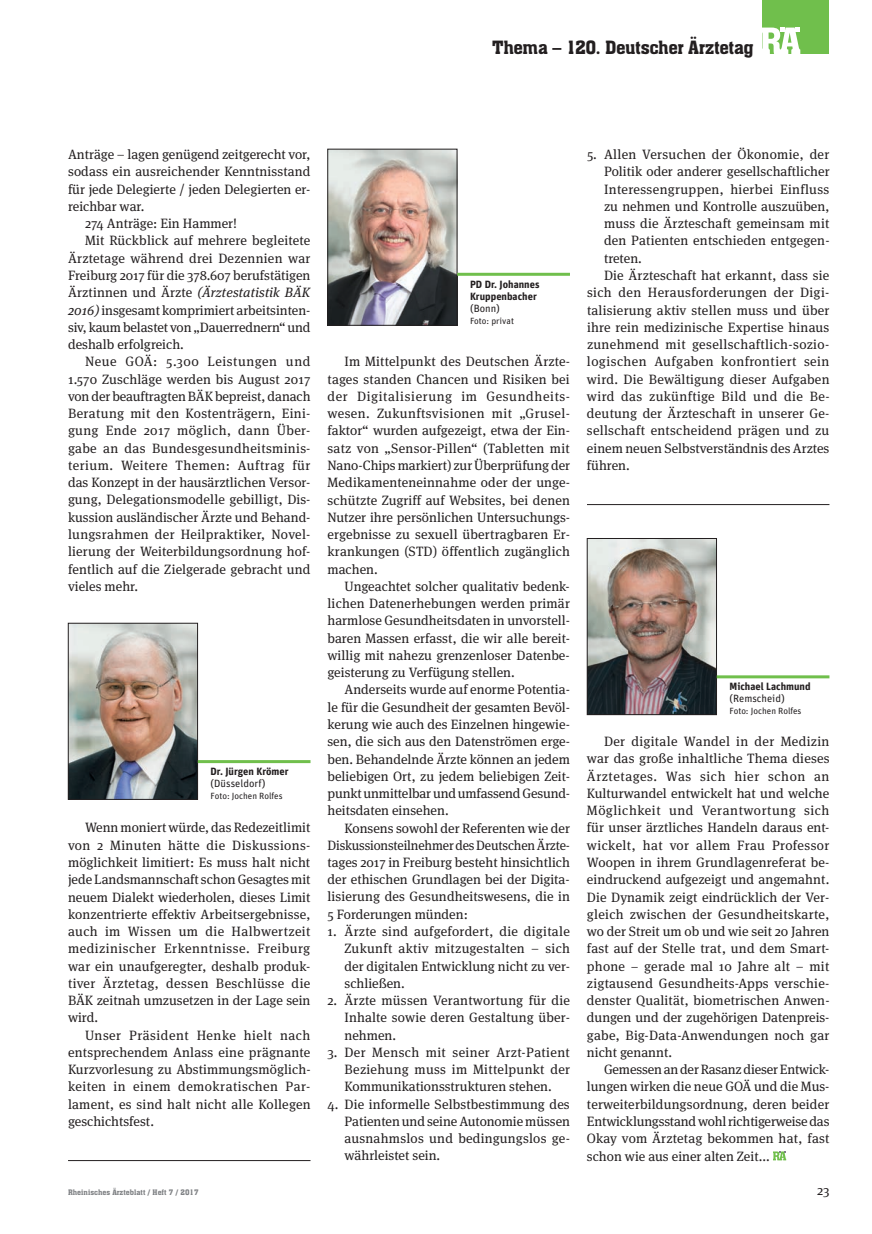
<style>
.page{position:relative;width:872px;height:1234px;background:#fff}
.page>*{position:absolute;margin:0;border:0;box-sizing:border-box;transform-origin:0 0}
.t1{font:18px "Aachen BT";letter-spacing:-.025em;color:#231f20}
.t2{font:13.5px/17.2px "Meta Serif OT";letter-spacing:.01em;color:#231f20;text-align:justify}
.t3{font:13.5px "Meta Serif OT";letter-spacing:.035em;color:#231f20}
.t4{font:13.5px "Meta Serif OT";letter-spacing:.03em;color:#231f20}
.t5{font:italic 13.5px "Meta Serif OT";letter-spacing:.015em;color:#231f20}
.t6{font:13.5px "Meta Serif OT";letter-spacing:.04em;color:#231f20}
.t7{font:700 10.5px/12.8px "Unit";color:#231f20}
.t8{font:10.5px "Unit";color:#231f20}
.t9{font:9px "Unit";color:#231f20}
.t10{font:7.5px "Aachen BT";color:#808285}
.s1{font-style:normal}
.s2{font-style:italic}
</style>
<div class="page">
<div style="left:762px;top:0;width:67px;height:54px;background:#70bf4c"></div>
<svg style="left:762px;top:28px;width:38px;height:26px"></svg>
<hr style="left:587px;top:504px;width:242px;height:1px;background:#231f20">
<svg style="left:773px;top:1151px;width:13px;height:9px"></svg>
<hr style="left:68px;top:1159px;width:242px;height:1px;background:#231f20">
<img style="left:329px;top:151px;width:126px;height:172px">
<div style="left:327px;top:149px;width:130px;height:176px;border:1px solid #231f20"></div>
<hr style="left:457px;top:273px;width:113px;height:3px;background:#70bf4c">
<img style="left:589px;top:540px;width:125px;height:172px">
<div style="left:587px;top:538px;width:129px;height:176px;border:1px solid #231f20"></div>
<hr style="left:716px;top:675px;width:113px;height:3px;background:#70bf4c">
<img style="left:70px;top:625px;width:126px;height:172px">
<div style="left:68px;top:623px;width:130px;height:176px;border:1px solid #231f20"></div>
<hr style="left:198px;top:760px;width:112px;height:3px;background:#70bf4c">
<h1 class="t1" style="left:492px;top:36px;width:263px">Thema – 120. Deutscher Ärztetag</h1>
<p class="t2" style="left:68px;top:146px;width:244px">Anträge – lagen genügend zeitgerecht vor,</p>
<p class="t2" style="left:68px;top:163px;width:244px">sodass ein ausreichender Kenntnisstand</p>
<p class="t2" style="left:68px;top:180px;width:244px">für jede Delegierte / jeden Delegierten er-</p>
<p class="t2" style="left:68px;top:197px;width:78px">reichbar war.</p>
<p class="t2" style="left:85px;top:215px;width:154px">274 Anträge: Ein Hammer!</p>
<p class="t2" style="left:85px;top:232px;width:227px">Mit Rückblick auf mehrere begleitete</p>
<p class="t2" style="left:68px;top:249px;width:244px">Ärztetage während drei Dezennien war</p>
<p class="t2" style="left:68px;top:266px;width:244px">Freiburg 2017 für die 378.607 berufstätigen</p>
<p class="t5" style="left:68px;top:284px;width:244px"><span class="s1">Ärztinnen und Ärzte</span> (Ärztestatistik BÄK</p>
<p class="t2" style="left:68px;top:301px;width:244px"><span class="s2">2016)</span> insgesamt komprimiert arbeitsinten-</p>
<p class="t2" style="left:68px;top:318px;width:244px">siv, kaum belastet von „Dauerrednern“ und</p>
<p class="t2" style="left:68px;top:335px;width:117px">deshalb erfolgreich.</p>
<p class="t6" style="left:85px;top:353px;width:227px">Neue GOÄ: 5.300 Leistungen und</p>
<p class="t2" style="left:68px;top:370px;width:244px">1.570 Zuschläge werden bis August 2017</p>
<p class="t2" style="left:68px;top:387px;width:244px">von der beauftragten BÄK bepreist, danach</p>
<p class="t2" style="left:68px;top:404px;width:242px">Beratung mit den Kostenträgern, Eini-</p>
<p class="t4" style="left:68px;top:422px;width:242px">gung Ende 2017 möglich, dann Über-</p>
<p class="t2" style="left:68px;top:439px;width:242px">gabe an das Bundesgesundheitsminis-</p>
<p class="t3" style="left:68px;top:456px;width:244px">terium. Weitere Themen: Auftrag für</p>
<p class="t2" style="left:68px;top:473px;width:244px">das Konzept in der hausärztlichen Versor-</p>
<p class="t2" style="left:68px;top:491px;width:244px">gung, Delegationsmodelle gebilligt, Dis-</p>
<p class="t2" style="left:68px;top:508px;width:244px">kussion ausländischer Ärzte und Behand-</p>
<p class="t2" style="left:68px;top:525px;width:244px">lungsrahmen der Heilpraktiker, Novel-</p>
<p class="t2" style="left:68px;top:542px;width:244px">lierung der Weiterbildungsordnung hof-</p>
<p class="t2" style="left:68px;top:560px;width:244px">fentlich auf die Zielgerade gebracht und</p>
<p class="t2" style="left:68px;top:577px;width:72px">vieles mehr.</p>
<p class="t7" style="left:210px;top:764px;width:80px">Dr. Jürgen Krömer</p>
<p class="t8" style="left:210px;top:776px;width:57px">(Düsseldorf)</p>
<p class="t9" style="left:210px;top:790px;width:74px">Foto: Jochen Rolfes</p>
<p class="t2" style="left:68px;top:818px;width:244px;text-align:left;text-indent:17px">Wenn moniert würde, das Redezeitlimit von 2 Minuten hätte die Diskussions&shy;möglichkeit limitiert: Es muss halt nicht jede Landsmannschaft schon Gesagtes mit neuem Dialekt wiederholen, dieses Limit konzentrierte effektiv Arbeitsergebnisse, auch im Wissen um die Halbwertzeit medizinischer Erkenntnisse. Freiburg war ein unaufgeregter, deshalb produk-- tiver Ärztetag, dessen Beschlüsse die BÄK zeitnah umzusetzen in der Lage sein wird.</p>
<p class="t2" style="left:68px;top:1026px;width:244px;text-indent:17px">Unser Präsident Henke hielt nach entsprechendem Anlass eine prägnante Kurzvorlesung zu Abstimmungsmöglich&shy;keiten in einem demokratischen Par&shy;lament, es sind halt nicht alle Kollegen geschichtsfest.</p>
<p class="t7" style="left:470px;top:277px;width:71px">PD Dr. Johannes<br>Kruppenbacher</p>
<p class="t8" style="left:470px;top:302px;width:31px">(Bonn)</p>
<p class="t9" style="left:470px;top:316px;width:45px">Foto: privat</p>
<p class="t2" style="left:327px;top:353px;width:244px;text-indent:17px">Im Mittelpunkt des Deutschen Ärzte&shy;tages standen Chancen und Risiken bei der Digitalisierung im Gesundheits&shy;wesen. Zukunftsvisionen mit „Grusel&shy;faktor“ wurden aufgezeigt, etwa der Ein&shy;satz von „Sensor-Pillen“ (Tabletten mit Nano-Chips markiert) zur Überprüfung der Medikamenteneinnahme oder der unge&shy;schützte Zugriff auf Websites, bei denen Nutzer ihre persönlichen Untersuchungs&shy;ergebnisse zu sexuell übertragbaren Er&shy;krankungen (STD) öffentlich zugänglich machen.</p>
<p class="t2" style="left:327px;top:577px;width:244px;text-indent:17px">Ungeachtet solcher qualitativ bedenk&shy;lichen Datenerhebungen werden primär harmlose Gesundheitsdaten in unvorstell&shy;baren Massen erfasst, die wir alle bereit&shy;willig mit nahezu grenzenloser Datenbe&shy;geisterung zu Verfügung stellen.</p>
<p class="t2" style="left:327px;top:681px;width:244px;text-indent:17px">Anderseits wurde auf enorme Potentia&shy;le für die Gesundheit der gesamten Bevöl&shy;kerung wie auch des Einzelnen hingewie&shy;sen, die sich aus den Datenströmen erge&shy;ben. Behandelnde Ärzte können an jedem beliebigen Ort, zu jedem beliebigen Zeit&shy;punkt unmittelbar und umfassend Gesund&shy;heitsdaten einsehen.</p>
<p class="t2" style="left:327px;top:819px;width:244px;text-indent:17px">Konsens sowohl der Referenten wie der Diskussionsteilnehmer des Deutschen Ärzte&shy;tages 2017 in Freiburg besteht hinsichtlich der ethischen Grundlagen bei der Digita&shy;lisierung des Gesundheitswesens, die in 5 Forderungen münden:</p>
<p class="t2" style="left:344px;top:922px;width:227px;text-indent:-17px">1. Ärzte sind aufgefordert, die digitale Zukunft aktiv mitzugestalten – sich der digitalen Entwicklung nicht zu ver&shy;schließen.</p>
<p class="t2" style="left:344px;top:991px;width:227px;text-indent:-17px">2. Ärzte müssen Verantwortung für die Inhalte sowie deren Gestaltung über&shy;nehmen.</p>
<p class="t2" style="left:344px;top:1043px;width:227px;text-indent:-17px">3. Der Mensch mit seiner Arzt-Patient Beziehung muss im Mittelpunkt der Kommunikationsstrukturen stehen.</p>
<p class="t2" style="left:344px;top:1094px;width:227px;text-indent:-17px">4. Die informelle Selbstbestimmung des Patienten und seine Autonomie müssen ausnahmslos und bedingungslos ge&shy;währleistet sein.</p>
<p class="t2" style="left:587px;top:146px;width:244px">5. Allen Versuchen der Ökonomie, der</p>
<p class="t2" style="left:604px;top:163px;width:227px">Politik oder anderer gesellschaftlicher</p>
<p class="t2" style="left:604px;top:180px;width:227px">Interessengruppen, hierbei Einfluss</p>
<p class="t2" style="left:604px;top:197px;width:227px">zu nehmen und Kontrolle auszuüben,</p>
<p class="t2" style="left:604px;top:215px;width:227px">muss die Ärzteschaft gemeinsam mit</p>
<p class="t2" style="left:604px;top:232px;width:225px">den Patienten entschieden entgegen-</p>
<p class="t2" style="left:604px;top:249px;width:39px">treten.</p>
<p class="t2" style="left:604px;top:266px;width:227px">Die Ärzteschaft hat erkannt, dass sie</p>
<p class="t2" style="left:587px;top:284px;width:244px">sich den Herausforderungen der Digi-</p>
<p class="t2" style="left:587px;top:301px;width:244px">talisierung aktiv stellen muss und über</p>
<p class="t2" style="left:587px;top:318px;width:244px">ihre rein medizinische Expertise hinaus</p>
<p class="t2" style="left:587px;top:335px;width:242px">zunehmend mit gesellschaftlich-sozio-</p>
<p class="t3" style="left:587px;top:353px;width:244px">logischen Aufgaben konfrontiert sein</p>
<p class="t2" style="left:587px;top:370px;width:244px">wird. Die Bewältigung dieser Aufgaben</p>
<p class="t4" style="left:587px;top:387px;width:243px">wird das zukünftige Bild und die Be-</p>
<p class="t2" style="left:587px;top:404px;width:242px">deutung der Ärzteschaft in unserer Ge-</p>
<p class="t2" style="left:587px;top:422px;width:244px">sellschaft entscheidend prägen und zu</p>
<p class="t2" style="left:587px;top:439px;width:244px">einem neuen Selbstverständnis des Arztes</p>
<p class="t2" style="left:587px;top:456px;width:44px">führen.</p>
<p class="t7" style="left:729px;top:680px;width:83px">Michael Lachmund</p>
<p class="t8" style="left:729px;top:692px;width:57px">(Remscheid)</p>
<p class="t9" style="left:729px;top:705px;width:74px">Foto: Jochen Rolfes</p>
<p class="t2" style="left:587px;top:732px;width:244px;text-indent:17px">Der digitale Wandel in der Medizin war das große inhaltliche Thema dieses Ärztetages. Was sich hier schon an Kulturwandel entwickelt hat und welche Möglichkeit und Verantwortung sich für unser ärztliches Handeln daraus ent&shy;wickelt, hat vor allem Frau Professor Woopen in ihrem Grundlagenreferat be&shy;eindruckend aufgezeigt und angemahnt.<br>Die Dynamik zeigt eindrücklich der Ver&shy;gleich zwischen der Gesundheitskarte, wo der Streit um ob und wie seit 20 Jahren fast auf der Stelle trat, und dem Smart&shy;phone − gerade mal 10 Jahre alt – mit zigtausend Gesundheits-Apps verschie&shy;denster Qualität, biometrischen Anwen&shy;dungen und der zugehörigen Datenpreis&shy;gabe, Big-Data-Anwendungen noch gar nicht genannt.</p>
<p class="t2" style="left:587px;top:1060px;width:244px;text-indent:17px">Gemessen an der Rasanz dieser Entwick&shy;lungen wirken die neue GOÄ und die Mus&shy;terweiterbildungsordnung, deren beider Entwicklungsstand wohl richtigerweise das Okay vom Ärztetag bekommen hat, fast schon wie aus einer alten Zeit...</p>
<p class="t10" style="left:68px;top:1187px;width:132px">Rheinisches Ärzteblatt / Heft 7 / 2017</p>
<p class="t2" style="left:817px;top:1181px;width:14px">23</p>
</div>
